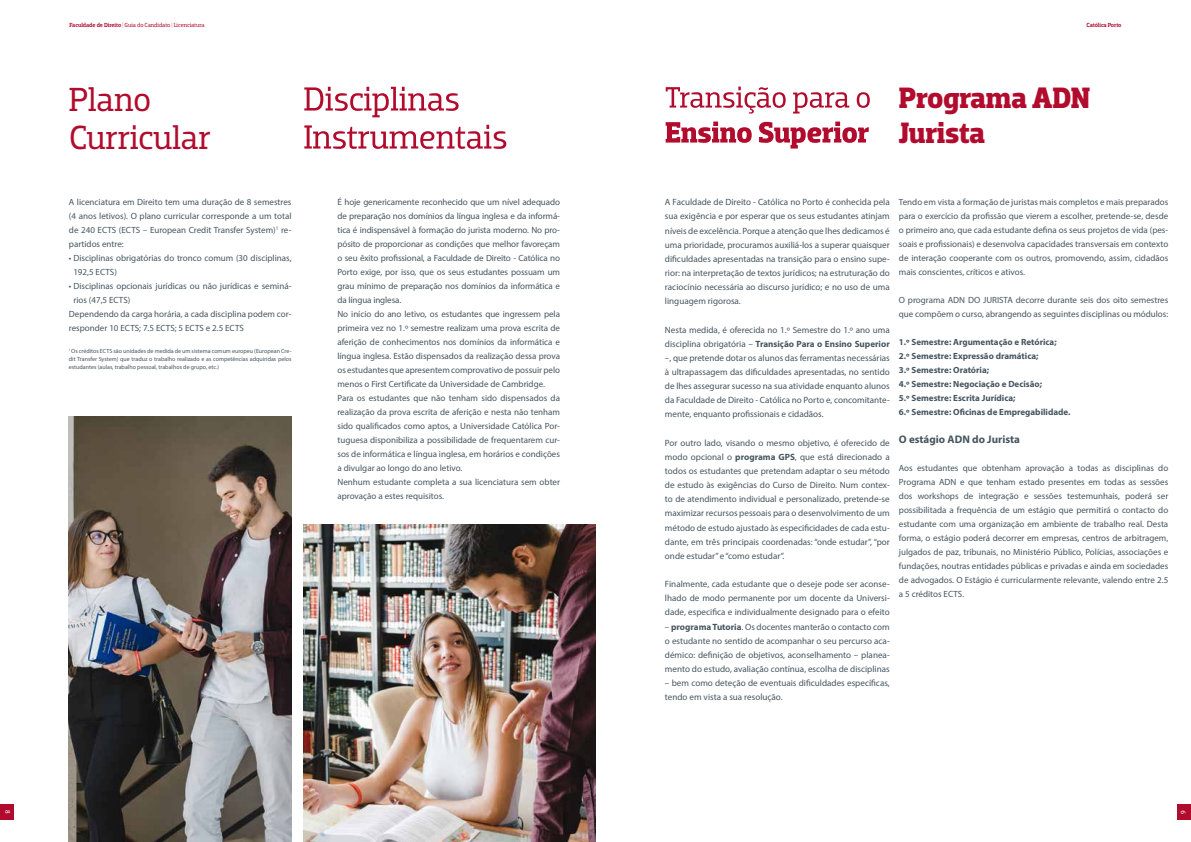
<style>
.page{position:relative;width:1191px;height:842px;background:#fff}
.page>*{position:absolute;margin:0;border:0;box-sizing:border-box;transform-origin:0 0}
.t1{font:34px/38px "Dobra Slab";letter-spacing:-.01em;color:#b10b2d}
.t2{font:700 30px/35px "Dobra Slab";letter-spacing:-.02em;color:#b10b2d}
.t3{font:700 11px "Myriad Pro";color:#455560}
.t4{font:9.1px/14.1px "Myriad Pro";color:#455560;text-align:justify}
.t5{font:9px/14px "Myriad Pro";letter-spacing:-.005em;color:#455560;text-align:justify}
.t6{font:700 9px/14px "Myriad Pro";color:#455560}
.t7{font:7px "Myriad Pro";color:#fff}
.t8{font:6px/8px "Myriad Pro";color:#455560;text-align:justify}
.t9{font:6px "Dobra Slab";letter-spacing:-.01em;color:#b10b2d}
.t10{font:500 6px "Dobra Slab";letter-spacing:-.025em;color:#b10b2d}
.s1{font-weight:500}
.s2{font-weight:300}
.s3{font-weight:700}
</style>
<div class="page">
<div style="left:0;top:804px;width:14px;height:15px;background:#b10b2d"></div>
<div style="left:1176px;top:804px;width:15px;height:15px;background:#b10b2d"></div>
<img style="left:69px;top:417px;width:222px;height:425px">
<img style="left:303px;top:524px;width:292px;height:318px">
<svg style="left:304px;top:125px;width:202px;height:24px"></svg>
<svg style="left:304px;top:87px;width:154px;height:30px"></svg>
<svg style="left:665px;top:122px;width:203px;height:27px"></svg>
<svg style="left:665px;top:87px;width:204px;height:27px"></svg>
<p class="t9" style="left:69px;top:22px;width:137px"><span class="s1">Faculdade de Direito</span> <span class="s2">|</span> Guia do Candidato <span class="s2">|</span> Licenciatura</p>
<p class="t10" style="left:1086px;top:22px;width:36px">Católica Porto</p>
<h1 class="t1" style="left:69px;top:80px;width:144px">Plano<br>Curricular</h1>
<h2 class="t2" style="left:899px;top:80px;width:193px">Programa ADN<br>Jurista</h2>
<p class="t5" style="left:69px;top:195px;width:224px">A licenciatura em Direito tem uma duração de 8 semestres (4 anos letivos). O plano curricular corresponde a um total de 240 ECTS (ECTS – European Credit Transfer System)<sup>1</sup> re&shy;partidos entre:</p>
<p class="t5" style="left:73px;top:251px;width:220px;text-indent:-4px">• Disciplinas obrigatórias do tronco comum (30 disciplinas,<br>192,5 ECTS)</p>
<p class="t5" style="left:69px;top:279px;width:224px">• Disciplinas opcionais jurídicas ou não jurídicas e seminá-</p>
<p class="t5" style="left:73px;top:293px;width:58px">rios (47,5 ECTS)</p>
<p class="t5" style="left:69px;top:307px;width:224px">Dependendo da carga horária, a cada disciplina podem cor-</p>
<p class="t5" style="left:69px;top:321px;width:176px">responder 10 ECTS; 7.5 ECTS; 5 ECTS e 2.5 ECTS</p>
<p class="t8" style="left:69px;top:347px;width:224px"><sup>1</sup> Os créditos ECTS são unidades de medida de um sistema comum europeu (European Cre&shy;dit Transfer System) que traduz o trabalho realizado e as competências adquiridas pelos estudantes (aulas, trabalho pessoal, trabalhos de grupo, etc.)</p>
<p class="t5" style="left:337px;top:195px;width:224px;text-align:left">É hoje genericamente reconhecido que um nível adequado de preparação nos domínios da língua inglesa e da informá&shy;tica é indispensável à formação do jurista moderno. No pro&shy;pósito de proporcionar as condições que melhor favoreçam o seu êxito profissional, a Faculdade de Direito - Católica no Porto exige, por isso, que os seus estudantes possuam um grau mínimo de preparação nos domínios da informática e da língua inglesa.<br>No início do ano letivo, os estudantes que ingressem pela primeira vez no 1.º semestre realizam uma prova escrita de aferição de conhecimentos nos domínios da informática e língua inglesa. Estão dispensados da realização dessa prova os estudantes que apresentem comprovativo de possuir pelo menos o First Certificate da Universidade de Cambridge.<br>Para os estudantes que não tenham sido dispensados da realização da prova escrita de aferição e nesta não tenham sido qualificados como aptos, a Universidade Católica Por&shy;tuguesa disponibiliza a possibilidade de frequentarem cur&shy;sos de informática e língua inglesa, em horários e condições a divulgar ao longo do ano letivo.<br>Nenhum estudante completa a sua licenciatura sem obter aprovação a estes requisitos.</p>
<p class="t4" style="left:665px;top:195px;width:226px">A Faculdade de Direito - Católica no Porto é conhecida pela sua exigência e por esperar que os seus estudantes atinjam níveis de excelência. Porque a atenção que lhes dedicamos é uma prioridade, procuramos auxiliá-los a superar quaisquer dificuldades apresentadas na transição para o ensino supe&shy;rior: na interpretação de textos jurídicos; na estruturação do raciocínio necessária ao discurso jurídico; e no uso de uma linguagem rigorosa.</p>
<p class="t4" style="left:665px;top:322px;width:226px">Nesta medida, é oferecida no 1.º Semestre do 1.º ano uma disciplina obrigatória – <span class="s3">Transição Para o Ensino Superior </span>–, que pretende dotar os alunos das ferramentas necessárias à ultrapassagem das dificuldades apresentadas, no sentido de lhes assegurar sucesso na sua atividade enquanto alunos da Faculdade de Direito - Católica no Porto e, concomitante&shy;mente, enquanto profissionais e cidadãos.</p>
<p class="t4" style="left:665px;top:435px;width:226px">Por outro lado, visando o mesmo objetivo, é oferecido de modo opcional o <span class="s3">programa GPS</span>, que está direcionado a todos os estudantes que pretendam adaptar o seu método de estudo às exigências do Curso de Direito. Num contex&shy;to de atendimento individual e personalizado, pretende-se maximizar recursos pessoais para o desenvolvimento de um método de estudo ajustado às especificidades de cada estu&shy;dante, em três principais coordenadas: “onde estudar”, “por onde estudar” e “como estudar”.</p>
<p class="t4" style="left:665px;top:577px;width:226px">Finalmente, cada estudante que o deseje pode ser aconse&shy;lhado de modo permanente por um docente da Universi&shy;dade, especifica e individualmente designado para o efeito</p>
<p class="t4" style="left:665px;top:619px;width:226px">– <span class="s3">programa Tutoria</span>. Os docentes manterão o contacto com o estudante no sentido de acompanhar o seu percurso aca&shy;démico: definição de objetivos, aconselhamento – planea&shy;mento do estudo, avaliação contínua, escolha de disciplinas</p>
<p class="t4" style="left:665px;top:676px;width:226px">– bem como deteção de eventuais dificuldades específicas, tendo em vista a sua resolução.</p>
<p class="t5" style="left:899px;top:195px;width:271px">Tendo em vista a formação de juristas mais completos e mais preparados para o exercício da profissão que vierem a escolher, pretende-se, desde o primeiro ano, que cada estudante defina os seus projetos de vida (pes&shy;soais e profissionais) e desenvolva capacidades transversais em contexto de interação cooperante com os outros, promovendo, assim, cidadãos mais conscientes, críticos e ativos.</p>
<p class="t5" style="left:899px;top:293px;width:271px">O programa ADN DO JURISTA decorre durante seis dos oito semestres que compõem o curso, abrangendo as seguintes disciplinas ou módulos:</p>
<p class="t6" style="left:899px;top:335px;width:173px">1.º Semestre: Argumentação e Retórica;<br>2.º Semestre: Expressão dramática;<br>3.º Semestre: Oratória;<br>4.º Semestre: Negociação e Decisão;<br>5.º Semestre: Escrita Jurídica;<br>6.º Semestre: Oficinas de Empregabilidade.</p>
<p class="t3" style="left:899px;top:432px;width:123px">O estágio ADN do Jurista</p>
<p class="t5" style="left:899px;top:461px;width:271px">Aos estudantes que obtenham aprovação a todas as disciplinas do Programa ADN e que tenham estado presentes em todas as sessões dos workshops de integração e sessões testemunhais, poderá ser possibilitada a frequência de um estágio que permitirá o contacto do estudante com uma organização em ambiente de trabalho real. Desta forma, o estágio poderá decorrer em empresas, centros de arbitragem, julgados de paz, tribunais, no Ministério Público, Polícias, associações e fundações, noutras entidades públicas e privadas e ainda em sociedades de advogados. O Estágio é curricularmente relevante, valendo entre 2.5 a 5 créditos ECTS.</p>
<p class="t7" style="left:12px;top:810px;width:5px;rotate:90deg">8</p>
<p class="t7" style="left:1179px;top:813px;width:5px;rotate:-90deg">9</p>
</div>
